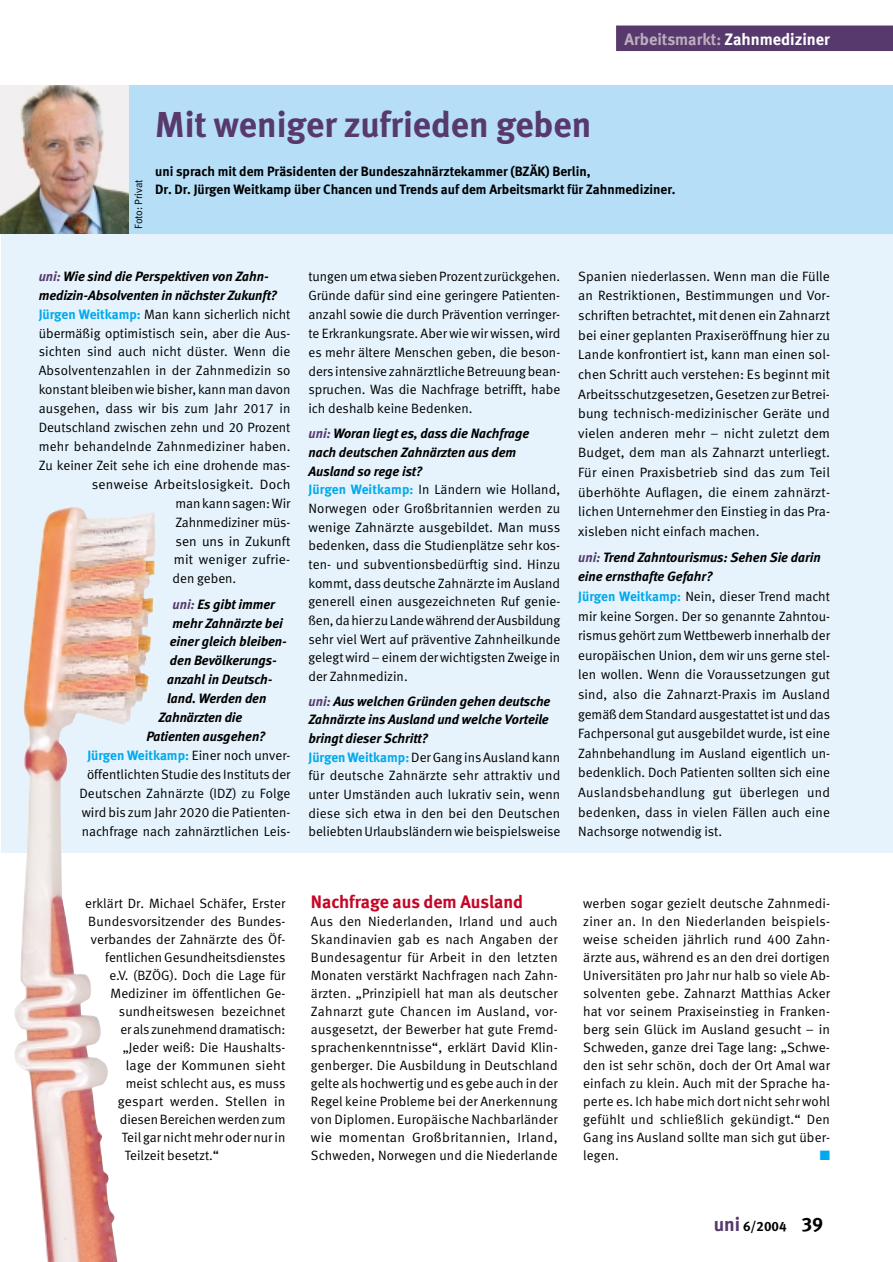
<style>
.page{position:relative;width:893px;height:1262px;background:#fff}
.page>*{position:absolute;margin:0;border:0;box-sizing:border-box;transform-origin:0 0}
.t1{font:36px "Meta Bold LF";color:#57396d}
.t2{font:18px "Meta Bold LF";color:#c40626}
.t3{font:16.5px "Meta Bold LF";color:#bdadbe}
.t4{font:13.5px/18px "Meta Normal LF";color:#000;text-align:justify}
.t5{font:italic 13.5px/18.6px "Meta Bold LF";color:#000}
.t6{font:13.5px/18px "Meta Bold LF";color:#000}
.t7{font:13.5px "Meta Bold LF";color:#00a9ec}
.t8{font:13.5px "Zapf Dingbats";color:#00a9ec}
.t9{font:10.5px "Meta Normal LF";color:#000}
.s1{color:#fff}
.s2{color:#57396d}
.s3{font-family:"Meta Bold LF";color:#00a9ec}
.s4{font-family:"Meta Normal LF";color:#000}
.s5{font-size:19.5px;color:#57396d}
.s6{font-size:19.5px}
</style>
<div class="page">
<div style="left:128px;top:85px;width:764px;height:149px;background:#b6def7"></div>
<div style="left:1px;top:234px;width:891px;height:618px;background:#e6f3fc"></div>
<div style="left:616px;top:26px;width:276px;height:25px;background:#57396d"></div>
<img style="left:0;top:85px;width:128px;height:149px">
<img style="left:7px;top:507px;width:150px;height:754px">
<p class="t3" style="left:624px;top:32px;width:207px">Arbeitsmarkt: <span class="s1">Zahnmediziner</span></p>
<p class="t9" style="left:134px;top:229px;width:51px;rotate:-90deg">Foto: Privat</p>
<h1 class="t1" style="left:155px;top:110px;width:437px">Mit weniger zufrieden geben</h1>
<p class="t6" style="left:155px;top:163px;width:522px">uni sprach mit dem Präsidenten der Bundeszahnärztekammer (BZÄK) Berlin,<br>Dr. Dr. Jürgen Weitkamp über Chancen und Trends auf dem Arbeitsmarkt für Zahnmediziner.</p>
<p class="t5" style="left:39px;top:268px;width:240px"><span class="s2">uni:</span> Wie sind die Perspektiven von Zahn&shy;medizin-Absolventen in nächster Zukunft?</p>
<p class="t4" style="left:39px;top:306px;width:253px"><span class="s3">Jürgen Weitkamp:</span> Man kann sicherlich nicht</p>
<p class="t4" style="left:39px;top:325px;width:253px">übermäßig optimistisch sein, aber die Aus-</p>
<p class="t4" style="left:39px;top:344px;width:253px">sichten sind auch nicht düster. Wenn die</p>
<p class="t4" style="left:39px;top:363px;width:253px">Absolventenzahlen in der Zahnmedizin so</p>
<p class="t4" style="left:39px;top:381px;width:253px">konstant bleiben wie bisher, kann man davon</p>
<p class="t4" style="left:39px;top:400px;width:253px">ausgehen, dass wir bis zum Jahr 2017 in</p>
<p class="t4" style="left:39px;top:419px;width:253px">Deutschland zwischen zehn und 20 Prozent</p>
<p class="t4" style="left:39px;top:438px;width:253px">mehr behandelnde Zahnmediziner haben.</p>
<p class="t4" style="left:39px;top:457px;width:253px">Zu keiner Zeit sehe ich eine drohende mas-</p>
<p class="t4" style="left:92px;top:476px;width:200px">senweise Arbeitslosigkeit. Doch</p>
<p class="t4" style="left:175px;top:495px;width:117px">man kann sagen: Wir</p>
<p class="t4" style="left:175px;top:514px;width:117px">Zahnmediziner müs-</p>
<p class="t4" style="left:175px;top:533px;width:116px">sen uns in Zukunft</p>
<p class="t4" style="left:174px;top:552px;width:118px">mit weniger zufrie-</p>
<p class="t4" style="left:173px;top:570px;width:65px">den geben.</p>
<p class="t5" style="left:173px;top:596px;width:104px"><span class="s2">uni:</span> Es gibt immer</p>
<p class="t5" style="left:173px;top:615px;width:112px">mehr Zahnärzte bei</p>
<p class="t5" style="left:170px;top:633px;width:119px">einer gleich bleiben-</p>
<p class="t5" style="left:170px;top:652px;width:109px">den Bevölkerungs-</p>
<p class="t5" style="left:167px;top:671px;width:107px">anzahl in Deutsch-</p>
<p class="t5" style="left:167px;top:690px;width:101px">land. Werden den</p>
<p class="t5" style="left:158px;top:709px;width:85px">Zahnärzten die</p>
<p class="t5" style="left:146px;top:728px;width:120px">Patienten ausgehen?</p>
<p class="t7" style="left:87px;top:750px;width:205px">Jürgen Weitkamp: <span class="s4">Einer noch unver-</span></p>
<p class="t4" style="left:79px;top:765px;width:212px;line-height:18.9px;text-align:center">öffentlichten Studie des Instituts der Deutschen Zahnärzte (IDZ) zu Folge wird bis zum Jahr 2020 die Patienten&shy;nachfrage nach zahnärztlichen Leis-</p>
<p class="t4" style="left:308px;top:268px;width:253px;line-height:18.9px">tungen um etwa sieben Prozent zurückgehen.<br>Gründe dafür sind eine geringere Patienten&shy;anzahl sowie die durch Prävention verringer&shy;te Erkrankungsrate. Aber wie wir wissen, wird es mehr ältere Menschen geben, die beson&shy;ders intensive zahnärztliche Betreuung bean&shy;spruchen. Was die Nachfrage betrifft, habe ich deshalb keine Bedenken.</p>
<p class="t5" style="left:308px;top:425px;width:222px"><span class="s2">uni:</span> Woran liegt es, dass die Nachfrage nach deutschen Zahnärzten aus dem<br>Ausland so rege ist?</p>
<p class="t4" style="left:308px;top:481px;width:253px;line-height:18.6px"><span class="s3">Jürgen Weitkamp:</span> In Ländern wie Holland, Norwegen oder Großbritannien werden zu wenige Zahnärzte ausgebildet. Man muss bedenken, dass die Studienplätze sehr kos&shy;ten- und subventionsbedürftig sind. Hinzu kommt, dass deutsche Zahnärzte im Ausland generell einen ausgezeichneten Ruf genie&shy;ßen, da hier zu Lande während der Ausbildung sehr viel Wert auf präventive Zahnheilkunde gelegt wird – einem der wichtigsten Zweige in der Zahnmedizin.</p>
<p class="t5" style="left:308px;top:693px;width:243px"><span class="s2">uni:</span> Aus welchen Gründen gehen deutsche<br>Zahnärzte ins Ausland und welche Vorteile bringt dieser Schritt?</p>
<p class="t4" style="left:308px;top:748px;width:253px;line-height:18.6px"><span class="s3">Jürgen Weitkamp:</span>Der Gang ins Ausland kann für deutsche Zahnärzte sehr attraktiv und unter Umständen auch lukrativ sein, wenn diese sich etwa in den bei den Deutschen beliebten Urlaubsländern wie beispielsweise</p>
<p class="t4" style="left:578px;top:267px;width:253px;line-height:19.6px">Spanien niederlassen. Wenn man die Fülle an Restriktionen, Bestimmungen und Vor&shy;schriften betrachtet, mit denen ein Zahnarzt bei einer geplanten Praxiseröffnung hier zu Lande konfrontiert ist, kann man einen sol&shy;chen Schritt auch verstehen: Es beginnt mit Arbeitsschutzgesetzen, Gesetzen zur Betrei&shy;bung technisch-medizinischer Geräte und vielen anderen mehr – nicht zuletzt dem Budget, dem man als Zahnarzt unterliegt.<br>Für einen Praxisbetrieb sind das zum Teil überhöhte Auflagen, die einem zahnärzt&shy;lichen Unternehmer den Einstieg in das Pra&shy;xisleben nicht einfach machen.</p>
<p class="t5" style="left:578px;top:548px;width:244px;line-height:19.6px"><span class="s2">uni:</span> Trend Zahntourismus: Sehen Sie darin eine ernsthafte Gefahr?</p>
<p class="t4" style="left:578px;top:587px;width:253px;line-height:19.6px"><span class="s3">Jürgen Weitkamp:</span> Nein, dieser Trend macht mir keine Sorgen. Der so genannte Zahntou&shy;rismus gehört zum Wettbewerb innerhalb der europäischen Union, dem wir uns gerne stel&shy;len wollen. Wenn die Voraussetzungen gut sind, also die Zahnarzt-Praxis im Ausland gemäß dem Standard ausgestattet ist und das Fachpersonal gut ausgebildet wurde, ist eine Zahnbehandlung im Ausland eigentlich un&shy;bedenklich. Doch Patienten sollten sich eine Auslandsbehandlung gut überlegen und bedenken, dass in vielen Fällen auch eine Nachsorge notwendig ist.</p>
<p class="t4" style="left:85px;top:895px;width:202px">erklärt Dr. Michael Schäfer, Erster</p>
<p class="t4" style="left:88px;top:913px;width:199px">Bundesvorsitzender des Bundes-</p>
<p class="t4" style="left:91px;top:931px;width:196px">verbandes der Zahnärzte des Öf-</p>
<p class="t4" style="left:105px;top:949px;width:182px">fentlichen Gesundheitsdienstes</p>
<p class="t4" style="left:109px;top:967px;width:178px">e.V. (BZÖG). Doch die Lage für</p>
<p class="t4" style="left:110px;top:985px;width:176px">Mediziner im öffentlichen Ge-</p>
<p class="t4" style="left:119px;top:1003px;width:168px">sundheitswesen bezeichnet</p>
<p class="t4" style="left:120px;top:1021px;width:167px">er alszunehmend dramatisch:</p>
<p class="t4" style="left:123px;top:1039px;width:164px">„Jeder weiß: Die Haushalts-</p>
<p class="t4" style="left:126px;top:1057px;width:161px">lage der Kommunen sieht</p>
<p class="t4" style="left:126px;top:1075px;width:161px">meist schlecht aus, es muss</p>
<p class="t4" style="left:118px;top:1093px;width:169px">gespart werden. Stellen in</p>
<p class="t4" style="left:120px;top:1111px;width:167px">diesen Bereichen werden zum</p>
<p class="t4" style="left:122px;top:1129px;width:165px">Teil gar nicht mehr oder nur in</p>
<p class="t4" style="left:125px;top:1147px;width:96px">Teilzeit besetzt.“</p>
<h2 class="t2" style="left:311px;top:894px;width:214px">Nachfrage aus dem Ausland</h2>
<p class="t4" style="left:311px;top:913px;width:248px">Aus den Niederlanden, Irland und auch Skandinavien gab es nach Angaben der Bundesagentur für Arbeit in den letzten Monaten verstärkt Nachfragen nach Zahn&shy;ärzten. „Prinzipiell hat man als deutscher Zahnarzt gute Chancen im Ausland, vor&shy;ausgesetzt, der Bewerber hat gute Fremd&shy;sprachenkenntnisse“, erklärt David Klin&shy;genberger. Die Ausbildung in Deutschland gelte als hochwertig und es gebe auch in der Regel keine Probleme bei der Anerkennung von Diplomen. Europäische Nachbarländer wie momentan Großbritannien, Irland, Schweden, Norwegen und die Niederlande</p>
<p class="t4" style="left:583px;top:895px;width:248px">werben sogar gezielt deutsche Zahnmedi&shy;ziner an. In den Niederlanden beispiels&shy;weise scheiden jährlich rund 400 Zahn&shy;ärzte aus, während es an den drei dortigen Universitäten pro Jahr nur halb so viele Ab&shy;solventen gebe. Zahnarzt Matthias Acker hat vor seinem Praxiseinstieg in Franken&shy;berg sein Glück im Ausland gesucht – in Schweden, ganze drei Tage lang: „Schwe&shy;den ist sehr schön, doch der Ort Amal war einfach zu klein. Auch mit der Sprache ha&shy;perte es. Ich habe mich dort nicht sehr wohl gefühlt und schließlich gekündigt.“ Den Gang ins Ausland sollte man sich gut über&shy;legen.</p>
<p class="t8" style="left:819px;top:1149px;width:12px">■</p>
<p class="t6" style="left:714px;top:1218px;width:111px"><span class="s5">uni</span> 6/2004 <span class="s6">39</span></p>
</div>
